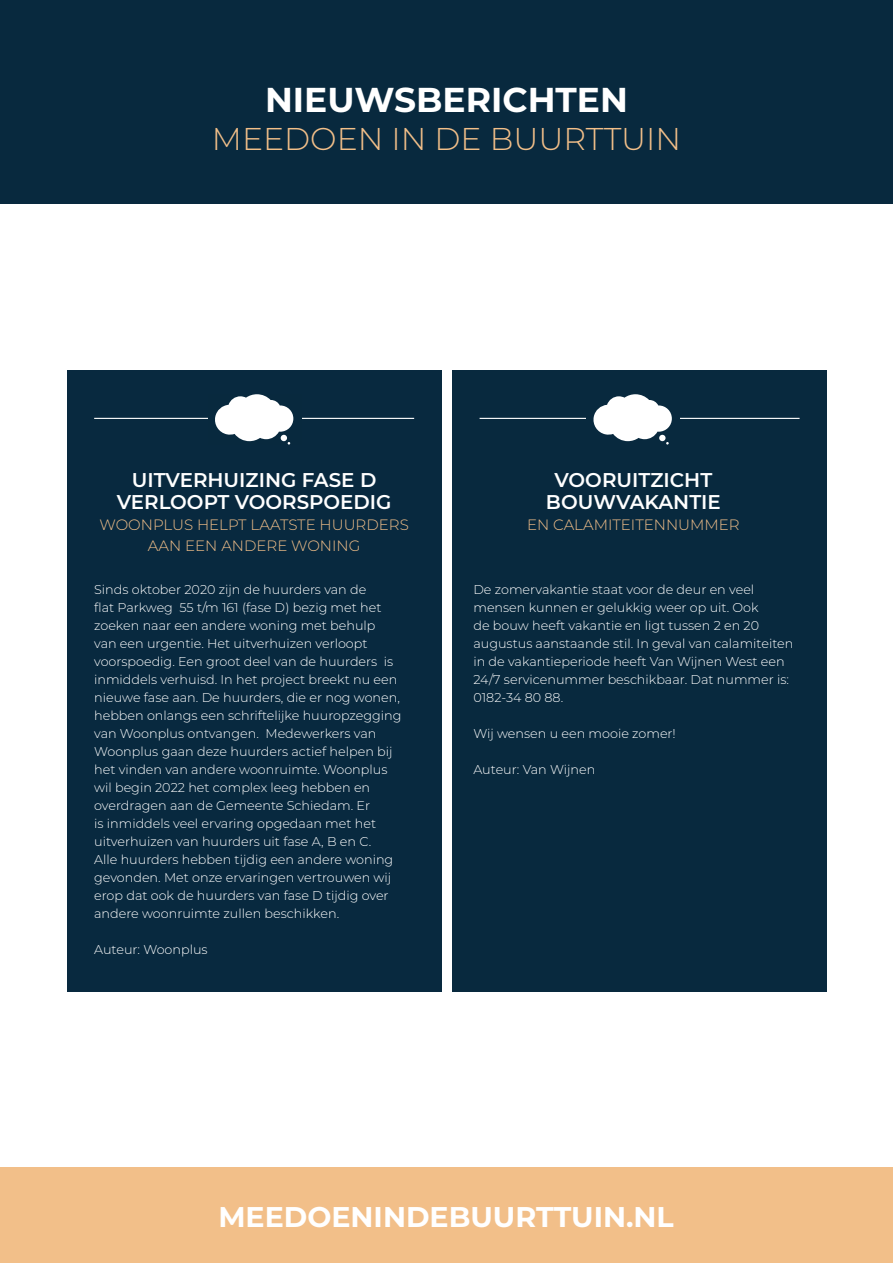
<style>
.page{position:relative;width:893px;height:1263px;background:#fff}
.page>*{position:absolute;margin:0;border:0;box-sizing:border-box;transform-origin:0 0}
.t1{font:700 34.5px "Montserrat";color:#fff}
.t2{font:300 31.5px "Montserrat";color:#f2bf89}
.t3{font:700 28.5px "Montserrat";color:#fff}
.t4{font:600 19.8px/22.5px "Montserrat";color:#fff;text-align:center}
.t5{font:300 15px/21px "Montserrat";color:#f2bf89;text-align:center}
._0_0_Body_blauw{font:300 12.75px/18px "Montserrat";color:#fff}
</style>
<div class="page">
<div style="left:0;top:0;width:893px;height:204px;background:#08293e"></div>
<div style="left:0;top:1167px;width:893px;height:96px;background:#f2bf89"></div>
<div style="left:67px;top:370px;width:374px;height:621px;background:#08293f"></div>
<div style="left:452px;top:370px;width:375px;height:621px;background:#08293e"></div>
<hr style="left:94px;top:418px;width:320px;height:1px;background:#fff">
<div style="left:208px;top:394px;width:93px;height:51px;background:#08293e"></div>
<svg style="left:215px;top:394px;width:78px;height:51px"></svg>
<hr style="left:480px;top:418px;width:319px;height:1px;background:#fff">
<div style="left:587px;top:394px;width:93px;height:51px;background:#08293e"></div>
<svg style="left:593px;top:394px;width:79px;height:51px"></svg>
<p class="t1" style="left:265px;top:75px;width:364px">NIEUWSBERICHTEN</p>
<p class="t2" style="left:212px;top:117px;width:470px">MEEDOEN IN DE BUURTTUIN</p>
<p class="t4" style="left:117px;top:468px;width:276px">UITVERHUIZING FASE D<br>VERLOOPT VOORSPOEDIG</p>
<p class="t5" style="left:100px;top:514px;width:311px">WOONPLUS HELPT LAATSTE HUURDERS<br>AAN EEN ANDERE WONING</p>
<p class="_0_0_Body_blauw" style="left:94px;top:580px;width:309px">Sinds oktober 2020 zijn de huurders van de<br>flat Parkweg 55 t/m 161 (fase D) bezig met het zoeken naar een andere woning met behulp<br>van een urgentie. Het uitverhuizen verloopt voorspoedig. Een groot deel van de huurders is inmiddels verhuisd. In het project breekt nu een nieuwe fase aan. De huurders, die er nog wonen, hebben onlangs een schriftelijke huuropzegging van Woonplus ontvangen. Medewerkers van Woonplus gaan deze huurders actief helpen bij het vinden van andere woonruimte. Woonplus wil begin 2022 het complex leeg hebben en overdragen aan de Gemeente Schiedam. Er<br>is inmiddels veel ervaring opgedaan met het uitverhuizen van huurders uit fase A, B en C.<br>Alle huurders hebben tijdig een andere woning gevonden. Met onze ervaringen vertrouwen wij erop dat ook de huurders van fase D tijdig over andere woonruimte zullen beschikken.</p>
<p class="_0_0_Body_blauw" style="left:94px;top:940px;width:115px">Auteur: Woonplus</p>
<p class="t4" style="left:546px;top:468px;width:176px">VOORUITZICHT<br>BOUWVAKANTIE</p>
<p class="t5" style="left:527px;top:514px;width:214px">EN CALAMITEITENNUMMER</p>
<p class="_0_0_Body_blauw" style="left:473px;top:580px;width:321px">De zomervakantie staat voor de deur en veel mensen kunnen er gelukkig weer op uit. Ook<br>de bouw heeft vakantie en ligt tussen 2 en 20 augustus aanstaande stil. In geval van calamiteiten in de vakantieperiode heeft Van Wijnen West een 24/7 servicenummer beschikbaar. Dat nummer is:<br>0182-34 80 88.</p>
<p class="_0_0_Body_blauw" style="left:473px;top:724px;width:204px">Wij wensen u een mooie zomer!</p>
<p class="_0_0_Body_blauw" style="left:473px;top:760px;width:123px">Auteur: Van Wijnen</p>
<p class="t3" style="left:218px;top:1196px;width:457px">MEEDOENINDEBUURTTUIN.NL</p>
</div>
